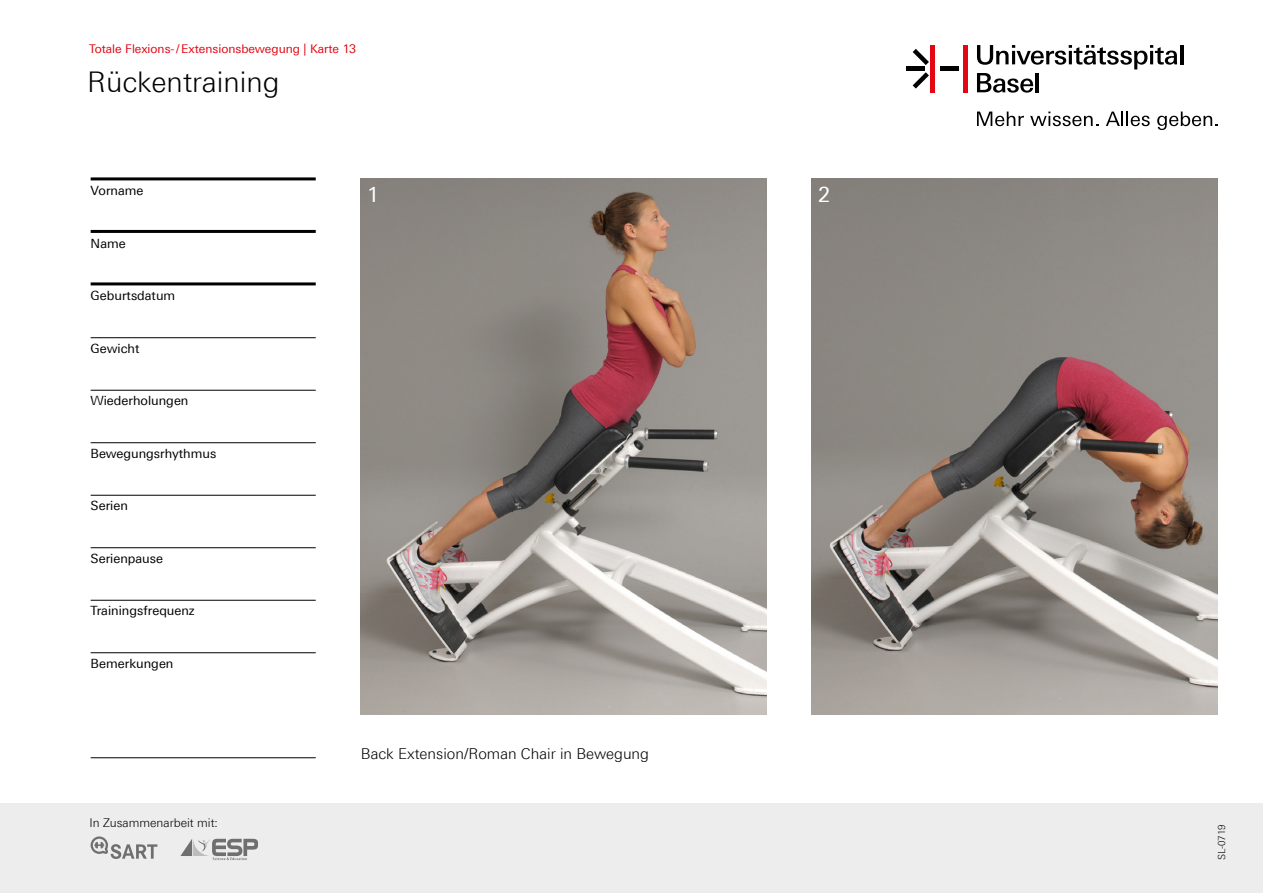
<style>
.page{position:relative;width:1263px;height:893px;background:#fff}
.page>*{position:absolute;margin:0;border:0;box-sizing:border-box;transform-origin:0 0}
.t1{font:300 28.5px "LT Univers Basic";color:#000}
.Nummerierung_14_16{font:21px "LT Univers Basic";color:#fff}
.USB_Fliesstext_10_12{font:300 15px "LT Univers Basic";color:#000}
.t2{font:12.75px "LT Univers Basic";color:#000}
.Titel_Übung_8_10{font:12px "LT Univers Basic";color:#e30613}
.t3{font:300 12px "LT Univers Basic";color:#000}
.t4{font:300 9.75px "LT Univers Basic";color:#000}
</style>
<div class="page">
<div style="left:0;top:804px;width:1263px;height:89px;background:#ededed"></div>
<svg style="left:91px;top:836px;width:66px;height:23px"></svg>
<svg style="left:180px;top:839px;width:78px;height:21px"></svg>
<div style="left:930px;top:45px;width:5px;height:47px;background:#e30613"></div>
<div style="left:963px;top:45px;width:5px;height:47px;background:#e30613"></div>
<div style="left:940px;top:66px;width:18px;height:5px;background:#000"></div>
<div style="left:907px;top:66px;width:18px;height:5px;background:#000"></div>
<svg style="left:913px;top:49px;width:16px;height:16px"></svg>
<svg style="left:913px;top:72px;width:16px;height:17px"></svg>
<hr style="left:1180px;top:45px;width:3px;height:19px;background:#000">
<svg style="left:977px;top:45px;width:200px;height:48px"></svg>
<hr style="left:1036px;top:73px;width:3px;height:19px;background:#000">
<svg style="left:977px;top:112px;width:47px;height:14px"></svg>
<svg style="left:1030px;top:112px;width:68px;height:14px"></svg>
<svg style="left:1106px;top:112px;width:44px;height:14px"></svg>
<svg style="left:1157px;top:112px;width:61px;height:18px"></svg>
<hr style="left:91px;top:177px;width:225px;height:3px;background:#000">
<hr style="left:91px;top:230px;width:225px;height:3px;background:#000">
<hr style="left:91px;top:282px;width:225px;height:3px;background:#000">
<hr style="left:91px;top:337px;width:225px;height:1px;background:#000">
<hr style="left:91px;top:390px;width:225px;height:1px;background:#000">
<hr style="left:91px;top:442px;width:225px;height:1px;background:#000">
<hr style="left:91px;top:495px;width:225px;height:1px;background:#000">
<hr style="left:91px;top:547px;width:225px;height:1px;background:#000">
<hr style="left:91px;top:600px;width:225px;height:1px;background:#000">
<hr style="left:91px;top:652px;width:225px;height:1px;background:#000">
<hr style="left:91px;top:757px;width:225px;height:1px;background:#000">
<img style="left:812px;top:179px;width:406px;height:535px">
<img style="left:361px;top:179px;width:406px;height:535px">
<p class="Titel_Übung_8_10" style="left:89px;top:42px;width:269px">Totale Flexions-/Extensionsbewegung | Karte 13</p>
<h1 class="t1" style="left:87px;top:65px;width:194px">Rückentraining</h1>
<p class="t2" style="left:91px;top:183px;width:54px">Vorname</p>
<p class="t2" style="left:91px;top:236px;width:37px">Name</p>
<p class="t2" style="left:91px;top:288px;width:86px">Geburtsdatum</p>
<p class="t2" style="left:91px;top:341px;width:50px">Gewicht</p>
<p class="t2" style="left:91px;top:393px;width:99px">Wiederholungen</p>
<p class="t2" style="left:91px;top:446px;width:127px">Bewegungsrhythmus</p>
<p class="t2" style="left:91px;top:498px;width:39px">Serien</p>
<p class="t2" style="left:91px;top:551px;width:74px">Serienpause</p>
<p class="t2" style="left:91px;top:603px;width:106px">Trainingsfrequenz</p>
<p class="t2" style="left:91px;top:656px;width:84px">Bemerkungen</p>
<p class="t3" style="left:90px;top:816px;width:130px">In Zusammenarbeit mit:</p>
<p class="Nummerierung_14_16" style="left:367px;top:183px;width:14px">1</p>
<p class="Nummerierung_14_16" style="left:818px;top:183px;width:14px">2</p>
<p class="USB_Fliesstext_10_12" style="left:361px;top:745px;width:290px">Back Extension/Roman Chair in Bewegung</p>
<p class="t4" style="left:1216px;top:860px;width:37px;rotate:-90deg">SL-0719</p>
</div>
